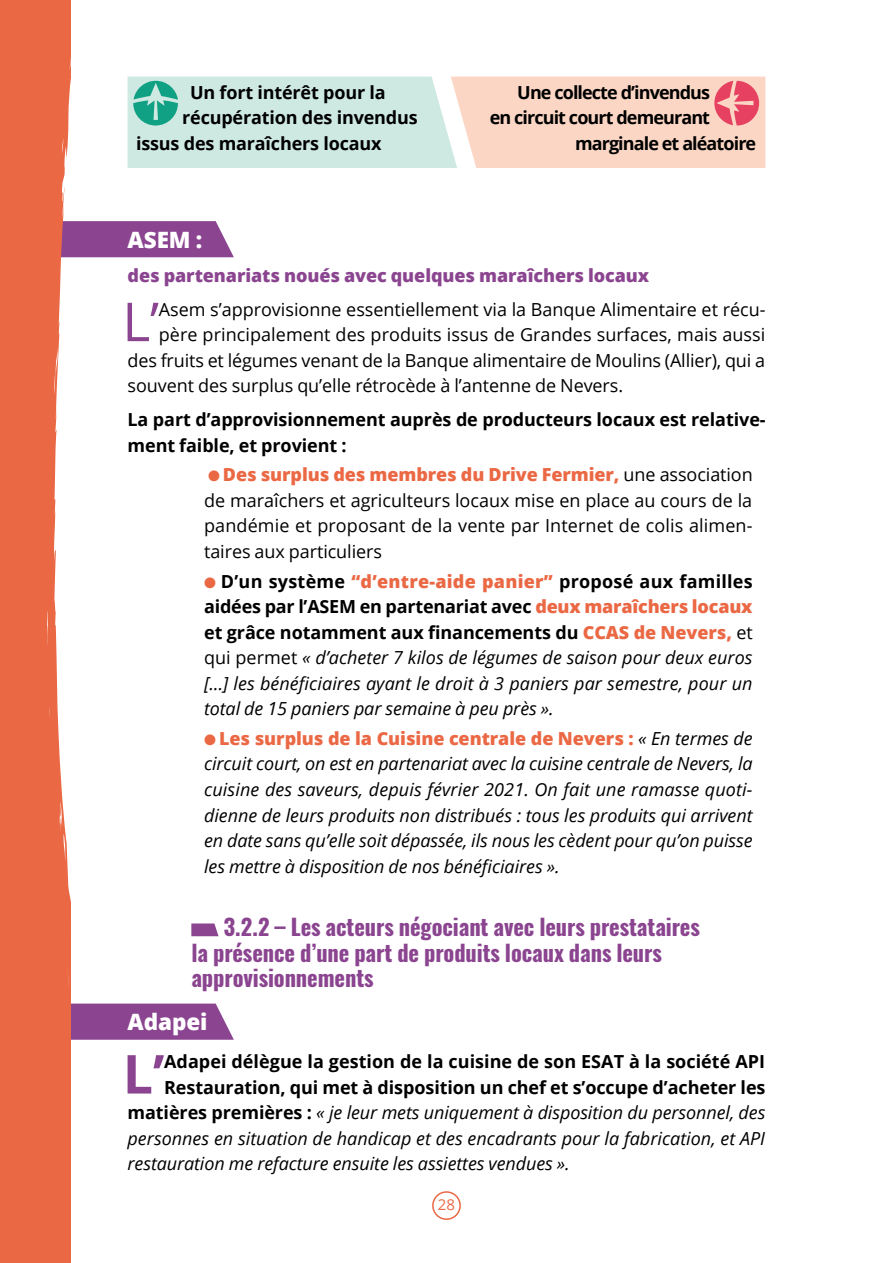
<style>
.page{position:relative;width:893px;height:1263px;background:#fff}
.page>*{position:absolute;margin:0;border:0;box-sizing:border-box;transform-origin:0 0}
.t1{font:53.7px "Open Sans";color:#8b4590}
.t2{font:700 53.7px "Open Sans";color:#8b4590}
.t3{font:700 22.5px/25.5px "Oswald";letter-spacing:-.005em;color:#8b4590}
.t4{font:800 22.5px "Open Sans";letter-spacing:-.005em;color:#fff}
.t5{font:italic 18px/25.5px "Open Sans";letter-spacing:-.005em;color:#000;text-align:justify}
.t6{font:18px/25.5px "Open Sans";color:#000;text-align:justify}
.t7{font:700 18px/25.5px "Open Sans";letter-spacing:-.005em;color:#000}
.t8{font:700 18px "Open Sans";letter-spacing:-.05em;color:#000}
.t9{font:800 18px "Open Sans";letter-spacing:-.005em;color:#8b4590}
.t10{font:15px "Open Sans";color:#eb6844}
.s1{color:#eb6844}
.s2{font-weight:800;color:#eb6844}
.s3{font-weight:700;font-style:normal}
.s4{font-weight:800;font-style:normal;color:#eb6844}
.s5{font-style:normal}
</style>
<div class="page">
<div style="left:432px;top:1191px;width:29px;height:29px;border:2px solid #eb6844;border-radius:50%"></div>
<svg style="left:128px;top:77px;width:637px;height:91px;background:#e0dbd0"></svg>
<svg style="left:70px;top:221px;width:164px;height:36px;background:#915096"></svg>
<svg style="left:0;top:0;width:70px;height:1263px;background:#ec7453"></svg>
<svg style="left:43px;top:965px;width:191px;height:75px"></svg>
<svg style="left:46px;top:379px;width:1px;height:31px"></svg>
<svg style="left:191px;top:923px;width:28px;height:13px"></svg>
<p class="t7" style="left:190px;top:79px;width:197px">Un fort intérêt pour la</p>
<p class="t7" style="left:182px;top:105px;width:237px">récupération des invendus</p>
<p class="t7" style="left:136px;top:130px;width:247px">issus des maraîchers locaux</p>
<p class="t8" style="left:517px;top:80px;width:194px">Une collecte d’invendus</p>
<p class="t8" style="left:490px;top:105px;width:222px">en circuit court demeurant</p>
<p class="t8" style="left:575px;top:131px;width:183px">marginale et aléatoire</p>
<p class="t4" style="left:128px;top:222px;width:76px">ASEM :</p>
<p class="t9" style="left:128px;top:261px;width:523px">des partenariats noués avec quelques maraîchers locaux</p>
<h1 class="t1" style="left:122px;top:285px;width:38px">L’</h1>
<p class="t6" style="left:159px;top:296px;width:608px">Asem s’approvisionne essentiellement via la Banque Alimentaire et récu-</p>
<p class="t6" style="left:159px;top:321px;width:608px">père principalement des produits issus de Grandes surfaces, mais aussi</p>
<p class="t6" style="left:128px;top:347px;width:639px">des fruits et légumes venant de la Banque alimentaire de Moulins (Allier), qui a</p>
<p class="t6" style="left:128px;top:372px;width:497px">souvent des surplus qu’elle rétrocède à l’antenne de Nevers.</p>
<p class="t7" style="left:128px;top:406px;width:640px">La part d’approvisionnement auprès de producteurs locaux est relative&shy;ment faible, et provient :</p>
<p class="t6" style="left:204px;top:462px;width:550px"><span class="s1">●</span> <span class="s2">Des surplus des membres du Drive Fermier,</span> une association de maraîchers et agriculteurs locaux mise en place au cours de la pandémie et proposant de la vente par Internet de colis alimen&shy;taires aux particuliers</p>
<p class="t5" style="left:204px;top:568px;width:550px"><span class="s1">●</span> <span class="s3">D’un système</span> <span class="s4">“d’entre-aide panier”</span> <span class="s3">proposé aux familles aidées par l’ASEM en partenariat avec</span> <span class="s4">deux maraîchers locaux </span><span class="s3">et grâce notamment aux financements du</span> <span class="s4">CCAS de Nevers,</span> <span class="s5">et qui permet</span> « d’acheter 7 kilos de légumes de saison pour deux euros […] les bénéficiaires ayant le droit à 3 paniers par semestre, pour un total de 15 paniers par semaine à peu près ».</p>
<p class="t5" style="left:204px;top:725px;width:550px"><span class="s1">●</span> <span class="s4">Les surplus de la Cuisine centrale de Nevers :</span> « En termes de circuit court, on est en partenariat avec la cuisine centrale de Nevers, la cuisine des saveurs, depuis février 2021. On fait une ramasse quoti&shy;dienne de leurs produits non distribués : tous les produits qui arrivent en date sans qu’elle soit dépassée, ils nous les cèdent pour qu’on puisse les mettre à disposition de nos bénéficiaires ».</p>
<p class="t3" style="left:191px;top:915px;width:510px;text-indent:32px">3.2.2 – Les acteurs négociant avec leurs prestataires la présence d’une part de produits locaux dans leurs approvisionnements</p>
<p class="t4" style="left:128px;top:1004px;width:81px">Adapei</p>
<h1 class="t2" style="left:123px;top:1036px;width:43px">L’</h1>
<p class="t7" style="left:164px;top:1048px;width:602px">Adapei délègue la gestion de la cuisine de son ESAT à la société API</p>
<p class="t7" style="left:164px;top:1074px;width:603px">Restauration, qui met à disposition un chef et s’occupe d’acheter les</p>
<p class="t5" style="left:128px;top:1099px;width:639px"><span class="s3">matières premières :</span> « je leur mets uniquement à disposition du personnel, des</p>
<p class="t5" style="left:128px;top:1125px;width:639px">personnes en situation de handicap et des encadrants pour la fabrication, et API</p>
<p class="t5" style="left:128px;top:1150px;width:444px">restauration me refacture ensuite les assiettes vendues ».</p>
<p class="t10" style="left:438px;top:1194px;width:19px">28</p>
</div>
